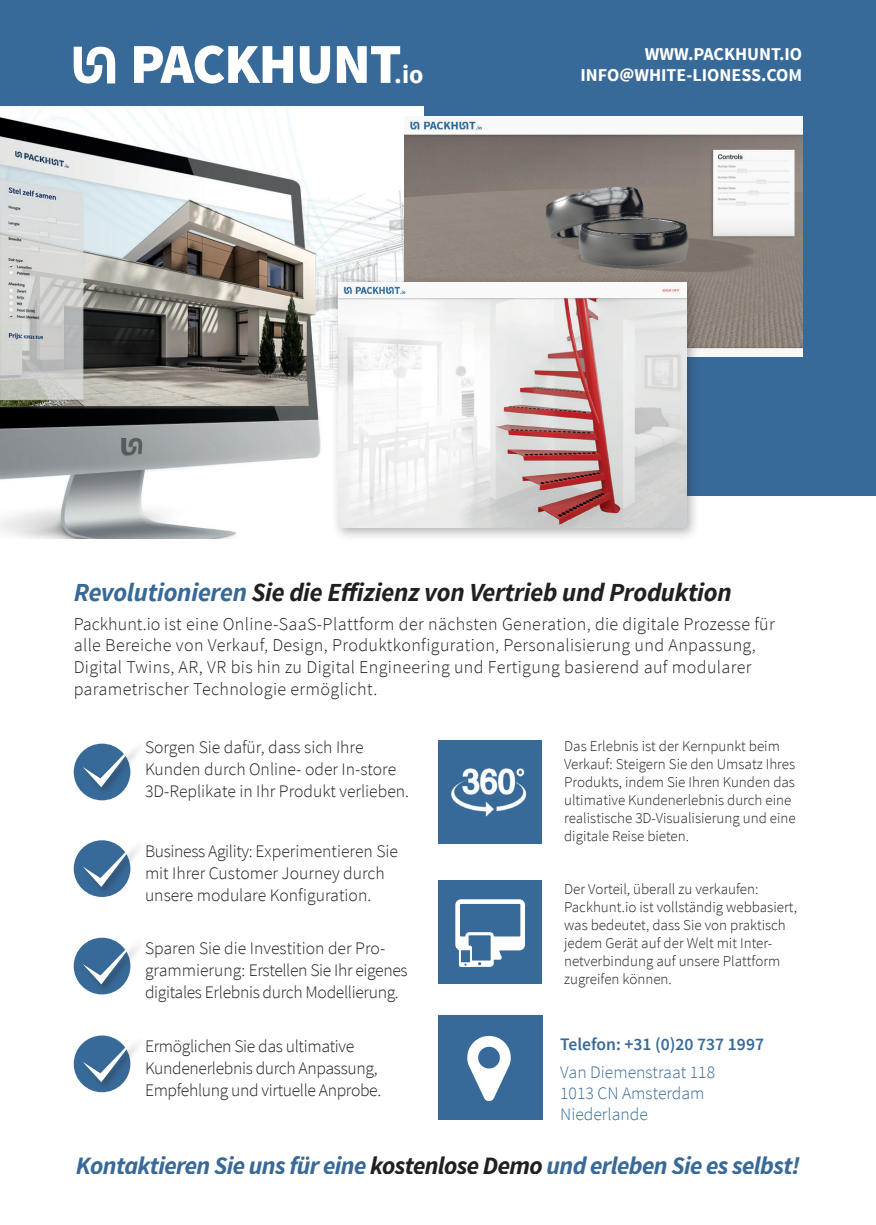
<style>
.page{position:relative;width:876px;height:1225px;background:#fff}
.page>*{position:absolute;margin:0;border:0;box-sizing:border-box;transform-origin:0 0}
.t1{font:900 56.6px "Source Sans Pro";letter-spacing:-.02em;color:#fff}
.t2{font:italic 700 26px "Source Sans Pro";letter-spacing:-.01em;color:#231f20}
.t3{font:italic 700 25px "Source Sans Pro";letter-spacing:-.025em;color:#386a99}
.t4{font:300 18px/21.6px "Source Sans Pro";letter-spacing:.02em;color:#231f20}
.t5{font:700 18px/21.6px "Source Sans Pro";color:#fff;text-align:right}
.t6{font:300 17.6px/22px "Source Sans Pro";letter-spacing:-.01em;color:#231f20}
.t7{font:300 17.6px/21.2px "Source Sans Pro";color:#386a99}
.t8{font:600 17.6px "Source Sans Pro";color:#386a99}
.t9{font:300 15px/18px "Source Sans Pro";color:#231f20}
.s1{font-weight:700;font-size:25.8px}
.s2{color:#386a99}
.s3{color:#231f20}
</style>
<div class="page">
<div style="left:0;top:0;width:876px;height:495px;background:#386a99"></div>
<img style="left:0;top:107px;width:423px;height:431px">
<img style="left:405px;top:116px;width:397px;height:240px">
<div style="left:438px;top:880px;width:103px;height:103px;background:#386a99"></div>
<svg style="left:455px;top:899px;width:70px;height:68px"></svg>
<div style="left:74px;top:743px;width:56px;height:57px;background:#386a99;border-radius:50%"></div>
<svg style="left:74px;top:47px;width:41px;height:36px"></svg>
<div style="left:82px;top:739px;width:65px;height:58px;background:#231f20;opacity:.35"></div>
<svg style="left:83px;top:740px;width:54px;height:47px"></svg>
<div style="left:74px;top:840px;width:56px;height:57px;background:#386a99;border-radius:50%"></div>
<div style="left:82px;top:839px;width:65px;height:57px;background:#231f20;opacity:.35"></div>
<svg style="left:83px;top:839px;width:54px;height:48px"></svg>
<div style="left:74px;top:937px;width:56px;height:57px;background:#386a99;border-radius:50%"></div>
<div style="left:82px;top:936px;width:65px;height:58px;background:#231f20;opacity:.35"></div>
<svg style="left:83px;top:937px;width:54px;height:47px"></svg>
<div style="left:74px;top:1035px;width:56px;height:57px;background:#386a99;border-radius:50%"></div>
<div style="left:82px;top:1034px;width:65px;height:57px;background:#231f20;opacity:.35"></div>
<svg style="left:83px;top:1035px;width:54px;height:47px"></svg>
<div style="left:438px;top:1015px;width:105px;height:105px;background:#386a99"></div>
<div style="left:438px;top:740px;width:103px;height:103px;background:#386a99"></div>
<img style="left:451px;top:768px;width:76px;height:49px">
<div style="left:331px;top:275px;width:370px;height:267px;background:#231f20;opacity:.35"></div>
<img style="left:339px;top:282px;width:347px;height:246px">
<h1 class="t1" style="left:130px;top:27px;width:295px">PACKHUNT<span class="s1">.io</span></h1>
<p class="t5" style="left:580px;top:43px;width:223px">WWW.PACKHUNT.IO<br>INFO@WHITE-LIONESS.COM</p>
<h2 class="t2" style="left:74px;top:575px;width:660px"><span class="s2">Revolutionieren</span> Sie die Effizienz von Vertrieb und Produktion</h2>
<p class="t4" style="left:74px;top:612px;width:703px">Packhunt.io ist eine Online-SaaS-Plattform der nächsten Generation, die digitale Prozesse für alle Bereiche von Verkauf, Design, Produktkonfiguration, Personalisierung und Anpassung, Digital Twins, AR, VR bis hin zu Digital Engineering und Fertigung basierend auf modularer parametrischer Technologie ermöglicht.</p>
<p class="t6" style="left:145px;top:736px;width:266px">Sorgen Sie dafür, dass sich Ihre<br>Kunden durch Online- oder In-store<br>3D-Replikate in Ihr Produkt verlieben.</p>
<p class="t6" style="left:145px;top:839px;width:255px">Business Agility: Experimentieren Sie mit Ihrer Customer Journey durch unsere modulare Konfiguration.</p>
<p class="t6" style="left:145px;top:936px;width:264px">Sparen Sie die Investition der Pro&shy;grammierung: Erstellen Sie Ihr eigenes digitales Erlebnis durch Modellierung.</p>
<p class="t6" style="left:145px;top:1034px;width:238px">Ermöglichen Sie das ultimative<br>Kundenerlebnis durch Anpassung,<br>Empfehlung und virtuelle Anprobe.</p>
<p class="t9" style="left:564px;top:737px;width:233px">Das Erlebnis ist der Kernpunkt beim Verkauf: Steigern Sie den Umsatz Ihres Produkts, indem Sie Ihren Kunden das ultimative Kundenerlebnis durch eine realistische 3D-Visualisierung und eine digitale Reise bieten.</p>
<p class="t9" style="left:564px;top:879px;width:234px">Der Vorteil, überall zu verkaufen:<br>Packhunt.io ist vollständig webbasiert, was bedeutet, dass Sie von praktisch jedem Gerät auf der Welt mit Inter&shy;netverbindung auf unsere Plattform zugreifen können.</p>
<p class="t8" style="left:560px;top:1032px;width:205px">Telefon: +31 (0)20 737 1997</p>
<p class="t7" style="left:560px;top:1060px;width:156px">Van Diemenstraat 118<br>1013 CN Amsterdam<br>Niederlande</p>
<h3 class="t3" style="left:76px;top:1149px;width:726px">Kontaktieren Sie uns für eine <span class="s3">kostenlose Demo</span> und erleben Sie es selbst!</h3>
</div>
